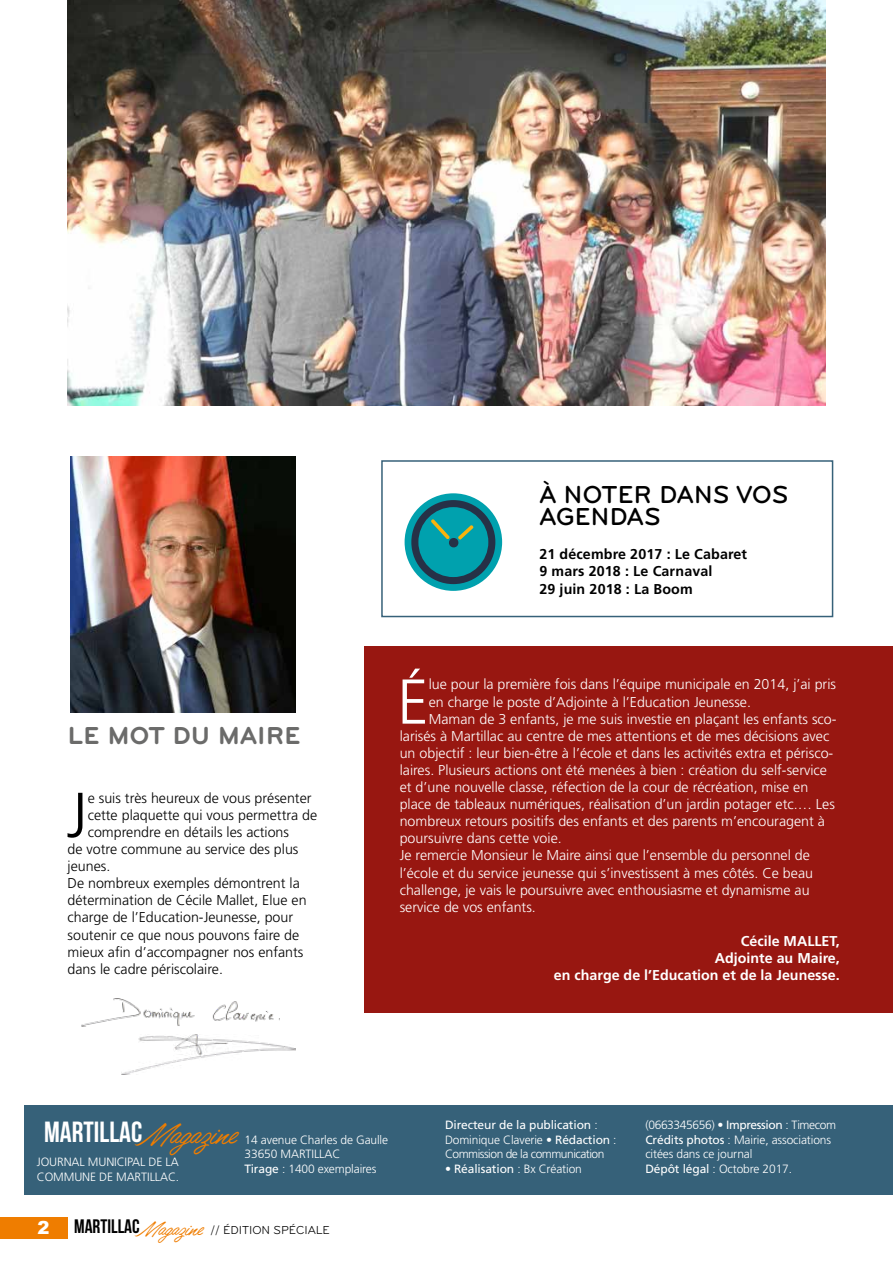
<style>
.page{position:relative;width:893px;height:1263px;background:#fff}
.page>*{position:absolute;margin:0;border:0;box-sizing:border-box;transform-origin:0 0}
.t1{font:300 63.3px "Frutiger";color:#000}
.t2{font:300 63.3px "Frutiger";color:#fff}
.t3{font:29.1px "Bebas Neue";color:#fff}
.t4{font:25.5px/22.5px "Bryant Medium Alt";letter-spacing:-.01em;color:#000}
.t5{font:25.5px "Bryant Bold Alt";color:#6b6b6a}
.t6{font:19.5px "Bebas Neue";color:#000}
.t7{font:900 18px "Arial";color:#fff}
.t8{font:300 14.25px "Frutiger";color:#fff}
.t9{font:300 14.25px "Frutiger";color:#000}
.t10{font:700 14.25px/17.1px "Frutiger";color:#fff;text-align:right}
.t11{font:700 14.25px/17.1px "Frutiger";letter-spacing:.01em;color:#000}
.t12{font:300 12px/14.4px "Frutiger";letter-spacing:-.01em;color:#fff}
.t13{font:300 12px/14.4px "Frutiger";letter-spacing:-.04em;color:#fff}
.t14{font:12px "Bryant Regular Alt";color:#000}
.s1{font-family:"Lisbon Script";font-size:40.5px;color:#ef7d00}
.s2{font-weight:400}
.s3{font-family:"Lisbon Script";font-size:27.15px;color:#ef7d00}
</style>
<div class="page">
<div style="left:0;top:1217px;width:67px;height:21px;background:#ef7d00"></div>
<img style="left:68px;top:0;width:758px;height:406px">
<img style="left:70px;top:457px;width:225px;height:256px">
<img style="left:82px;top:999px;width:198px;height:28px">
<img style="left:121px;top:1035px;width:175px;height:39px">
<div style="left:364px;top:646px;width:529px;height:367px;background:#981711"></div>
<div style="left:24px;top:1105px;width:869px;height:90px;background:#366179"></div>
<div style="left:405px;top:493px;width:97px;height:98px;background:#00a1ae;border-radius:50%"></div>
<svg style="left:411px;top:500px;width:84px;height:84px"></svg>
<div style="left:381px;top:460px;width:452px;height:157px;border:2px solid #366179"></div>
<h3 class="t5" style="left:68px;top:721px;width:235px">LE MOT DU MAIRE</h3>
<h1 class="t1" style="left:67px;top:779px;width:23px">J</h1>
<p class="t9" style="left:88px;top:790px;width:225px">e suis très heureux de vous présenter</p>
<p class="t9" style="left:88px;top:807px;width:231px">cette plaquette qui vous permettra de</p>
<p class="t9" style="left:88px;top:824px;width:203px">comprendre en détails les actions</p>
<p class="t9" style="left:68px;top:841px;width:232px">de votre commune au service des plus</p>
<p class="t9" style="left:68px;top:858px;width:44px">jeunes.</p>
<p class="t9" style="left:68px;top:875px;width:234px">De nombreux exemples démontrent la</p>
<p class="t9" style="left:68px;top:892px;width:241px">détermination de Cécile Mallet, Elue en</p>
<p class="t9" style="left:68px;top:909px;width:227px">charge de l’Education-Jeunesse, pour</p>
<p class="t9" style="left:68px;top:926px;width:233px">soutenir ce que nous pouvons faire de</p>
<p class="t9" style="left:68px;top:944px;width:237px">mieux afin d’accompagner nos enfants</p>
<p class="t9" style="left:68px;top:961px;width:157px">dans le cadre périscolaire.</p>
<h3 class="t4" style="left:539px;top:483px;width:251px">À NOTER DANS VOS<br>AGENDAS</h3>
<p class="t11" style="left:539px;top:546px;width:209px">21 décembre 2017 : Le Cabaret<br>9 mars 2018 : Le Carnaval<br>29 juin 2018 : La Boom</p>
<h1 class="t2" style="left:397px;top:666px;width:33px">É</h1>
<p class="t8" style="left:429px;top:676px;width:409px">lue pour la première fois dans l’équipe municipale en 2014, j’ai pris</p>
<p class="t8" style="left:429px;top:693px;width:324px">en charge le poste d’Adjointe à l’Education Jeunesse.</p>
<p class="t8" style="left:429px;top:711px;width:409px">Maman de 3 enfants, je me suis investie en plaçant les enfants sco-</p>
<p class="t8" style="left:400px;top:728px;width:431px">larisés à Martillac au centre de mes attentions et de mes décisions avec</p>
<p class="t8" style="left:400px;top:745px;width:435px">un objectif : leur bien-être à l’école et dans les activités extra et périsco-</p>
<p class="t8" style="left:400px;top:762px;width:429px">laires. Plusieurs actions ont été menées à bien : création du self-service</p>
<p class="t8" style="left:400px;top:779px;width:410px">et d’une nouvelle classe, réfection de la cour de récréation, mise en</p>
<p class="t8" style="left:400px;top:796px;width:437px">place de tableaux numériques, réalisation d’un jardin potager etc.… Les</p>
<p class="t8" style="left:400px;top:813px;width:427px">nombreux retours positifs des enfants et des parents m’encouragent à</p>
<p class="t8" style="left:400px;top:830px;width:164px">poursuivre dans cette voie.</p>
<p class="t8" style="left:400px;top:847px;width:412px">Je remercie Monsieur le Maire ainsi que l’ensemble du personnel de</p>
<p class="t8" style="left:400px;top:864px;width:415px">l’école et du service jeunesse qui s’investissent à mes côtés. Ce beau</p>
<p class="t8" style="left:400px;top:882px;width:411px">challenge, je vais le poursuivre avec enthousiasme et dynamisme au</p>
<p class="t8" style="left:400px;top:899px;width:138px">service de vos enfants.</p>
<p class="t10" style="left:554px;top:932px;width:287px">Cécile MALLET,<br>Adjointe au Maire,<br>en charge de l’Education et de la Jeunesse.</p>
<h2 class="t3" style="left:44px;top:1116px;width:194px">MARTILLAC<span class="s1">Magazine</span></h2>
<p class="t12" style="left:245px;top:1132px;width:145px">14 avenue Charles de Gaulle<br>33650 MARTILLAC<br><span class="s2">Tirage</span> : 1400 exemplaires</p>
<p class="t12" style="left:37px;top:1155px;width:144px">JOURNAL MUNICIPAL DE LA<br>COMMUNE DE MARTILLAC.</p>
<p class="t7" style="left:37px;top:1214px;width:14px">2</p>
<h3 class="t6" style="left:74px;top:1216px;width:130px">MARTILLAC<span class="s3">Magazine</span></h3>
<p class="t14" style="left:210px;top:1223px;width:121px">// ÉDITION SPÉCIALE</p>
<p class="t13" style="left:445px;top:1118px;width:173px"><span class="s2">Directeur de la publication</span> :<br>Dominique Claverie • <span class="s2">Rédaction</span> :<br>Commission de la communication</p>
<p class="t12" style="left:445px;top:1161px;width:138px">• <span class="s2">Réalisation</span> : Bx Création</p>
<p class="t12" style="left:645px;top:1118px;width:192px">(0663345656) • <span class="s2">Impression</span> : Timecom<br><span class="s2">Crédits photos</span> : Mairie, associations citées dans ce journal<br><span class="s2">Dépôt légal</span> : Octobre 2017.</p>
</div>
